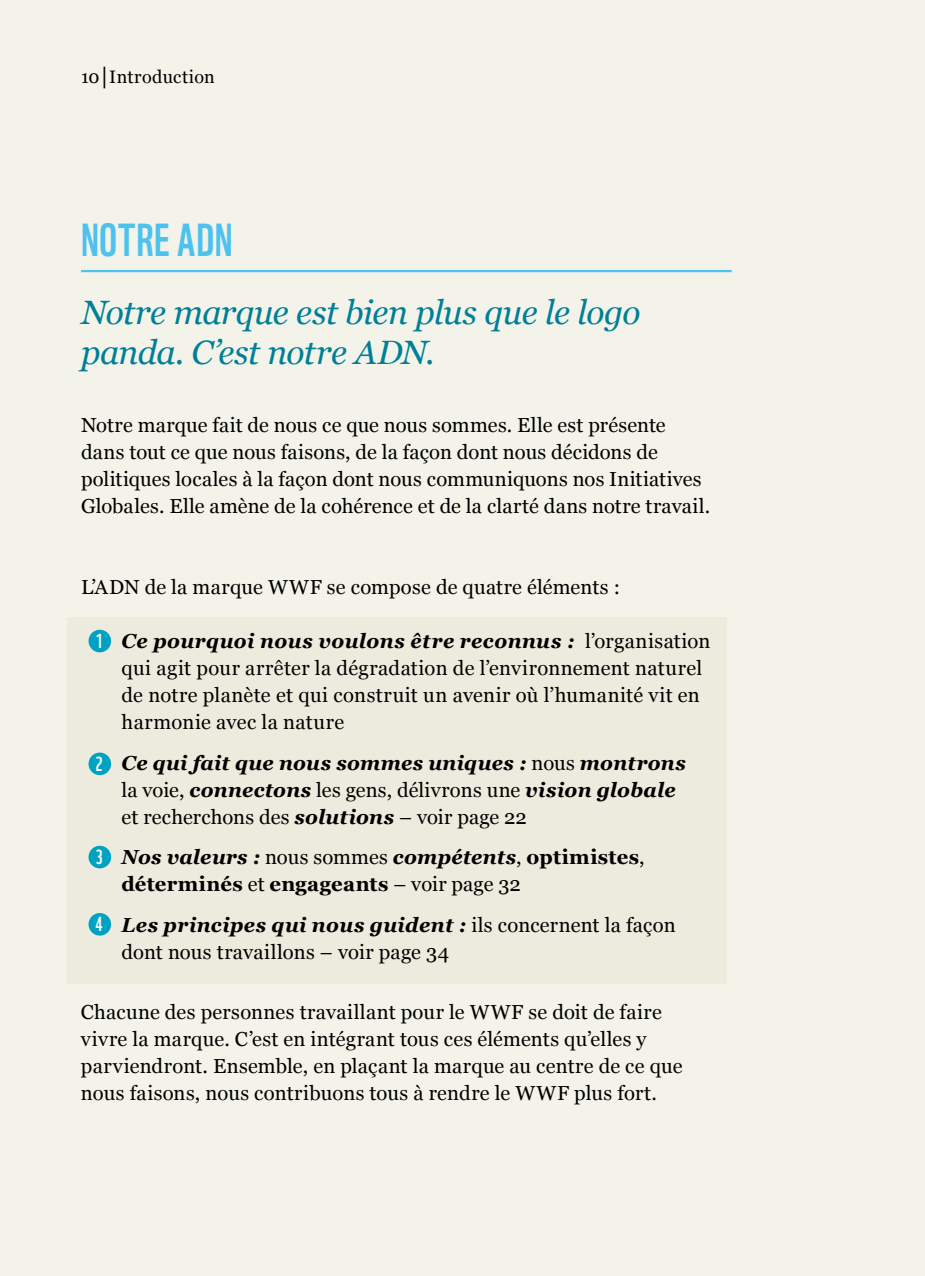
<style>
.page{position:relative;width:925px;height:1276px;background:#f4f3ea}
.page>*{position:absolute;margin:0;border:0;box-sizing:border-box;transform-origin:0 0}
.t1{font:45px "WWF";letter-spacing:.02em;color:#4ec2ef}
.t2{font:italic 33.75px/40.5px "Georgia";letter-spacing:-.02em;color:#007f98}
.t3{font:20.25px/27px "Georgia";letter-spacing:.01em;color:#000}
.t4{font:italic 700 20.25px/27px "Georgia";letter-spacing:.01em;color:#000}
.t5{font:700 20.25px/27px "Georgia";letter-spacing:.01em;color:#000}
.t6{font:19.8px "WWF";color:#f9f8f3}
.t7{font:18px "Georgia";letter-spacing:.015em;color:#000}
.s1{font-weight:700;font-style:italic}
.s2{font-weight:400;font-style:normal}
.s3{font-style:italic}
.s4{font-weight:400}
</style>
<div class="page">
<div style="left:68px;top:617px;width:659px;height:366px;background:#edebdd"></div>
<hr style="left:81px;top:270px;width:651px;height:2px;background:#4ec2ef">
<div style="left:89px;top:630px;width:22px;height:22px;background:#00a2c4;border-radius:50%"></div>
<div style="left:89px;top:752px;width:22px;height:23px;background:#00a2c4;border-radius:50%"></div>
<div style="left:89px;top:846px;width:22px;height:22px;background:#00a2c4;border-radius:50%"></div>
<div style="left:89px;top:913px;width:22px;height:22px;background:#00a2c4;border-radius:50%"></div>
<p class="t7" style="left:81px;top:66px;width:135px">10│Introduction</p>
<h1 class="t1" style="left:81px;top:205px;width:153px">NOTRE ADN</h1>
<h2 class="t2" style="left:81px;top:292px;width:561px">Notre marque est bien plus que le logo panda. C’est notre ADN.</h2>
<p class="t3" style="left:81px;top:412px;width:631px">Notre marque fait de nous ce que nous sommes. Elle est présente dans tout ce que nous faisons, de la façon dont nous décidons de politiques locales à la façon dont nous communiquons nos Initiatives Globales. Elle amène de la cohérence et de la clarté dans notre travail.</p>
<p class="t3" style="left:81px;top:574px;width:540px">L’ADN de la marque WWF se compose de quatre éléments :</p>
<p class="t3" style="left:122px;top:628px;width:590px"><span class="s1">Ce pourquoi nous voulons être reconnus :</span> l’organisation qui agit pour arrêter la dégradation de l’environnement naturel de notre planète et qui construit un avenir où l’humanité vit en harmonie avec la nature</p>
<p class="t4" style="left:122px;top:749px;width:566px">Ce qui fait que nous sommes uniques : <span class="s2">nous</span> montrons <span class="s2">la voie,</span> connectons <span class="s2">les gens, délivrons une</span> vision globale <span class="s2">et recherchons des</span> solutions <span class="s2">– voir page 22</span></p>
<p class="t5" style="left:122px;top:843px;width:525px"><span class="s3">Nos valeurs :</span> <span class="s4">nous sommes</span> <span class="s3">compétents</span><span class="s4">,</span> optimistes<span class="s4">, </span>déterminés <span class="s4">et</span> engageants <span class="s4">– voir page 32</span></p>
<p class="t3" style="left:121px;top:911px;width:556px"><span class="s1">Les principes qui nous guident :</span> ils concernent la façon dont nous travaillons – voir page 34</p>
<p class="t6" style="left:96px;top:625px;width:9px">1</p>
<p class="t6" style="left:96px;top:748px;width:9px">2</p>
<p class="t6" style="left:96px;top:841px;width:9px">3</p>
<p class="t6" style="left:96px;top:908px;width:9px">4</p>
<p class="t3" style="left:81px;top:999px;width:603px">Chacune des personnes travaillant pour le WWF se doit de faire vivre la marque. C’est en intégrant tous ces éléments qu’elles y parviendront. Ensemble, en plaçant la marque au centre de ce que nous faisons, nous contribuons tous à rendre le WWF plus fort.</p>
</div>
